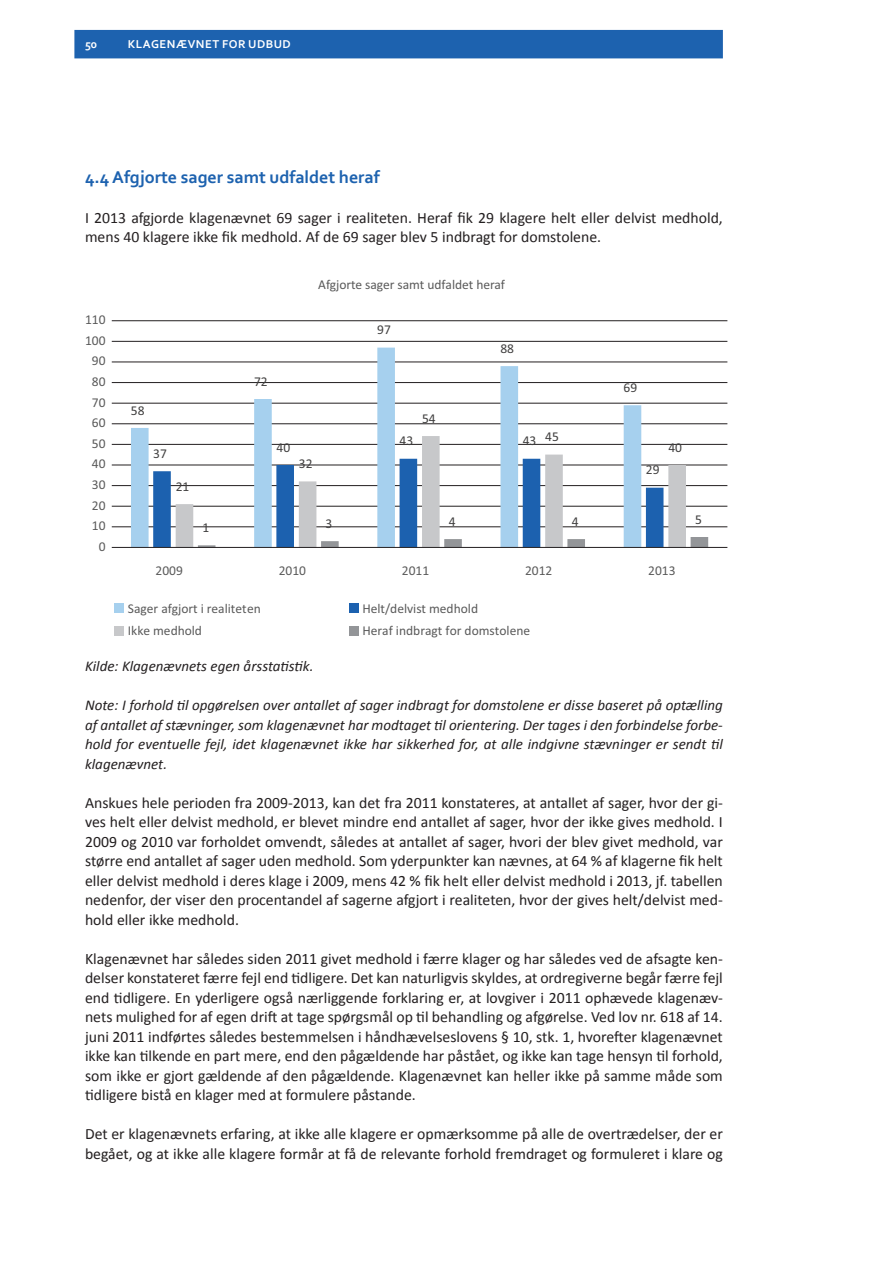
<style>
.page{position:relative;width:893px;height:1263px;background:#fff}
.page>*{position:absolute;margin:0;border:0;box-sizing:border-box;transform-origin:0 0}
.t1{font:700 18px "Corbel";color:#1d62af}
.t2{font:15.75px/19.5px "Calibri";color:#231f20}
.t3{font:italic 15px/19.5px "Calibri";color:#231f20;text-align:justify}
.t4{font:13.5px "Calibri";color:#5a5a5a}
.t5{font:13.5px "Calibri";color:#414040}
.t6{font:700 12px "Corbel";letter-spacing:.04em;color:#fff}
</style>
<div class="page">
<div style="left:74px;top:30px;width:649px;height:28px;background:#1d62af"></div>
<hr style="left:112px;top:320px;width:615px;height:1px;background:#231f20">
<hr style="left:112px;top:341px;width:615px;height:1px;background:#231f20">
<hr style="left:112px;top:362px;width:615px;height:1px;background:#231f20">
<hr style="left:112px;top:382px;width:615px;height:1px;background:#231f20">
<hr style="left:112px;top:403px;width:615px;height:1px;background:#231f20">
<hr style="left:112px;top:423px;width:615px;height:1px;background:#231f20">
<hr style="left:112px;top:444px;width:615px;height:1px;background:#231f20">
<hr style="left:112px;top:465px;width:615px;height:1px;background:#231f20">
<hr style="left:112px;top:485px;width:615px;height:1px;background:#231f20">
<hr style="left:112px;top:506px;width:615px;height:1px;background:#231f20">
<hr style="left:112px;top:526px;width:615px;height:1px;background:#231f20">
<svg style="left:131px;top:348px;width:510px;height:199px"></svg>
<svg style="left:176px;top:436px;width:510px;height:23px"></svg>
<svg style="left:153px;top:459px;width:555px;height:88px"></svg>
<hr style="left:112px;top:547px;width:615px;height:1px;background:#231f20">
<div style="left:114px;top:604px;width:10px;height:9px;background:#a6d0ee"></div>
<div style="left:349px;top:604px;width:10px;height:9px;background:#1c61af"></div>
<div style="left:114px;top:626px;width:10px;height:9px;background:#c7c8ca"></div>
<div style="left:349px;top:626px;width:10px;height:9px;background:#939598"></div>
<p class="t6" style="left:85px;top:36px;width:13px">50</p>
<p class="t6" style="left:128px;top:36px;width:165px">KLAGENÆVNET FOR UDBUD</p>
<h2 class="t1" style="left:85px;top:166px;width:296px">4.4 Afgjorte sager samt udfaldet heraf</h2>
<p class="t2" style="left:85px;top:208px;width:639px">I 2013 afgjorde klagenævnet 69 sager i realiteten. Heraf fik 29 klagere helt eller delvist medhold, mens 40 klagere ikke fik medhold. Af de 69 sager blev 5 indbragt for domstolene.</p>
<p class="t4" style="left:318px;top:276px;width:188px">Afgjorte sager samt udfaldet heraf</p>
<p class="t4" style="left:85px;top:311px;width:22px">110</p>
<p class="t4" style="left:85px;top:332px;width:22px">100</p>
<p class="t4" style="left:92px;top:352px;width:15px">90</p>
<p class="t4" style="left:92px;top:373px;width:15px">80</p>
<p class="t4" style="left:92px;top:394px;width:15px">70</p>
<p class="t4" style="left:92px;top:414px;width:15px">60</p>
<p class="t4" style="left:92px;top:435px;width:15px">50</p>
<p class="t4" style="left:92px;top:455px;width:15px">40</p>
<p class="t4" style="left:92px;top:476px;width:15px">30</p>
<p class="t4" style="left:92px;top:497px;width:15px">20</p>
<p class="t4" style="left:92px;top:517px;width:15px">10</p>
<p class="t4" style="left:99px;top:538px;width:8px">0</p>
<p class="t5" style="left:131px;top:401px;width:15px">58</p>
<p class="t5" style="left:153px;top:445px;width:15px">37</p>
<p class="t5" style="left:176px;top:478px;width:15px">21</p>
<p class="t5" style="left:254px;top:373px;width:15px">72</p>
<p class="t5" style="left:276px;top:439px;width:15px">40</p>
<p class="t5" style="left:299px;top:455px;width:15px">32</p>
<p class="t5" style="left:377px;top:321px;width:15px">97</p>
<p class="t5" style="left:500px;top:340px;width:15px">88</p>
<p class="t5" style="left:422px;top:410px;width:15px">54</p>
<p class="t5" style="left:400px;top:432px;width:15px">43</p>
<p class="t5" style="left:523px;top:432px;width:15px">43</p>
<p class="t5" style="left:545px;top:428px;width:15px">45</p>
<p class="t5" style="left:624px;top:379px;width:15px">69</p>
<p class="t5" style="left:646px;top:461px;width:15px">29</p>
<p class="t5" style="left:668px;top:439px;width:15px">40</p>
<p class="t5" style="left:202px;top:519px;width:8px">1</p>
<p class="t5" style="left:326px;top:515px;width:8px">3</p>
<p class="t5" style="left:449px;top:513px;width:8px">4</p>
<p class="t5" style="left:572px;top:513px;width:8px">4</p>
<p class="t5" style="left:695px;top:511px;width:8px">5</p>
<p class="t4" style="left:156px;top:562px;width:29px">2009</p>
<p class="t4" style="left:279px;top:562px;width:29px">2010</p>
<p class="t4" style="left:402px;top:562px;width:29px">2011</p>
<p class="t4" style="left:525px;top:562px;width:29px">2012</p>
<p class="t4" style="left:648px;top:562px;width:29px">2013</p>
<p class="t4" style="left:128px;top:600px;width:134px">Sager afgjort i realiteten</p>
<p class="t4" style="left:362px;top:600px;width:117px">Helt/delvist medhold</p>
<p class="t4" style="left:128px;top:622px;width:76px">Ikke medhold</p>
<p class="t4" style="left:362px;top:622px;width:169px">Heraf indbragt for domstolene</p>
<p class="t3" style="left:85px;top:656px;width:230px">Kilde: Klagenævnets egen årsstatistik.</p>
<p class="t3" style="left:85px;top:695px;width:639px">Note: I forhold til opgørelsen over antallet af sager indbragt for domstolene er disse baseret på optælling af antallet af stævninger, som klagenævnet har modtaget til orientering. Der tages i den forbindelse forbe&shy;hold for eventuelle fejl, idet klagenævnet ikke har sikkerhed for, at alle indgivne stævninger er sendt til klagenævnet.</p>
<p class="t2" style="left:85px;top:793px;width:639px;text-align:justify">Anskues hele perioden fra 2009-2013, kan det fra 2011 konstateres, at antallet af sager, hvor der gi&shy;ves helt eller delvist medhold, er blevet mindre end antallet af sager, hvor der ikke gives medhold. I 2009 og 2010 var forholdet omvendt, således at antallet af sager, hvori der blev givet medhold, var større end antallet af sager uden medhold. Som yderpunkter kan nævnes, at 64 % af klagerne fik helt eller delvist medhold i deres klage i 2009, mens 42 % fik helt eller delvist medhold i 2013, jf. tabellen nedenfor, der viser den procentandel af sagerne afgjort i realiteten, hvor der gives helt/delvist med&shy;hold eller ikke medhold.</p>
<p class="t2" style="left:85px;top:949px;width:639px;text-align:justify">Klagenævnet har således siden 2011 givet medhold i færre klager og har således ved de afsagte ken&shy;delser konstateret færre fejl end tidligere. Det kan naturligvis skyldes, at ordregiverne begår færre fejl end tidligere. En yderligere også nærliggende forklaring er, at lovgiver i 2011 ophævede klagenæv&shy;nets mulighed for af egen drift at tage spørgsmål op til behandling og afgørelse. Ved lov nr. 618 af 14. juni 2011 indførtes således bestemmelsen i håndhævelseslovens § 10, stk. 1, hvorefter klagenævnet ikke kan tilkende en part mere, end den pågældende har påstået, og ikke kan tage hensyn til forhold, som ikke er gjort gældende af den pågældende. Klagenævnet kan heller ikke på samme måde som tidligere bistå en klager med at formulere påstande.</p>
<p class="t2" style="left:85px;top:1124px;width:639px">Det er klagenævnets erfaring, at ikke alle klagere er opmærksomme på alle de overtrædelser, der er begået, og at ikke alle klagere formår at få de relevante forhold fremdraget og formuleret i klare og</p>
</div>
